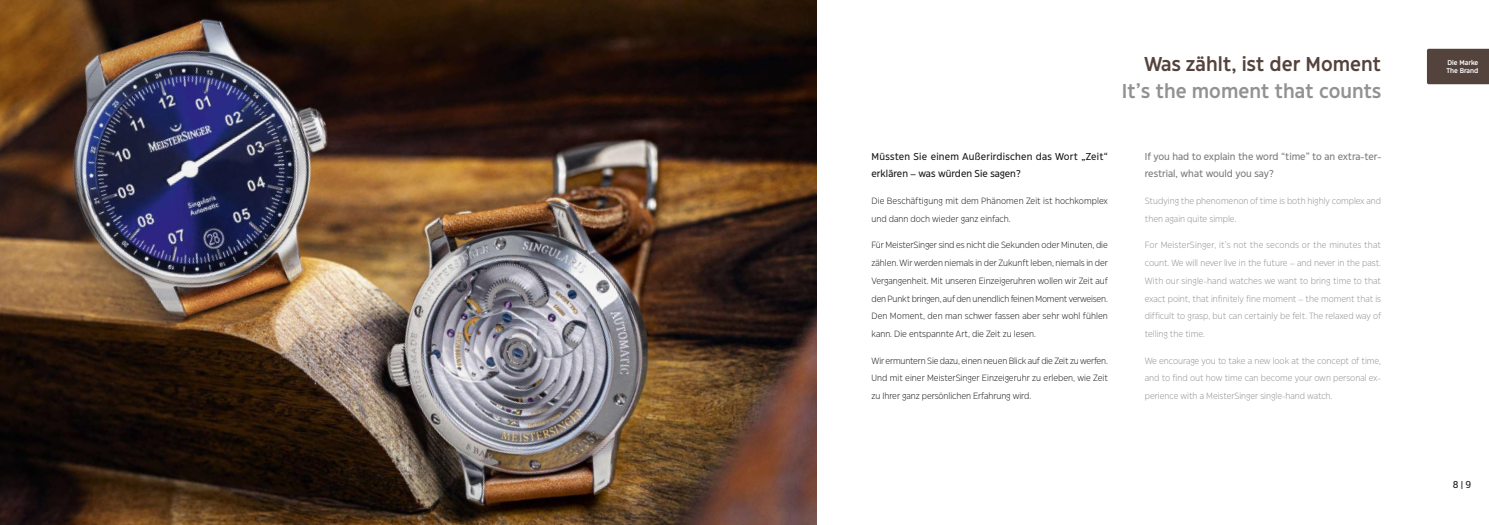
<style>
.page{position:relative;width:1489px;height:525px;background:#fff}
.page>*{position:absolute;margin:0;border:0;box-sizing:border-box;transform-origin:0 0}
.t1{font:600 20px "Eastman Grotesque";color:#929292}
.t2{font:600 20px "Eastman Grotesque";color:#54433d}
.t3{font:500 10px/17.8px "Eastman Grotesque";letter-spacing:.02em;color:#1a1a18}
.t4{font:500 10px/17.8px "Eastman Grotesque";color:#7b7b7a}
.t5{font:300 9px/17.8px "Eastman Grotesque";color:#1a1a18;text-align:justify}
.t6{font:300 9px/17.8px "Eastman Grotesque";color:#929292;text-align:justify}
.t7{font:600 6.88px/8.9px "Eastman Grotesque";color:#fff}
</style>
<div class="page">
<img style="left:0;top:0;width:816px;height:524px">
<div style="left:1427px;top:49px;width:61px;height:35px;background:#54433d"></div>
<h1 class="t2" style="left:1143px;top:56px;width:238px">Was zählt, ist der Moment</h1>
<h1 class="t1" style="left:1121px;top:83px;width:261px">It’s the moment that counts</h1>
<p class="t3" style="left:871px;top:148px;width:238px">Müssten Sie einem Außerirdischen das Wort „Zeit“ erklären – was würden Sie sagen?</p>
<p class="t5" style="left:871px;top:192px;width:238px">Die Beschäftigung mit dem Phänomen Zeit ist hochkomplex und dann doch wieder ganz einfach.</p>
<p class="t5" style="left:871px;top:237px;width:238px">Für MeisterSinger sind es nicht die Sekunden oder Minuten, die zählen. Wir werden niemals in der Zukunft leben, niemals in der Vergangenheit. Mit unseren Einzeigeruhren wollen wir Zeit auf den Punkt bringen, auf den unendlich feinen Moment verweisen.<br>Den Moment, den man schwer fassen aber sehr wohl fühlen kann. Die entspannte Art, die Zeit zu lesen.</p>
<p class="t5" style="left:871px;top:352px;width:238px">Wir ermuntern Sie dazu, einen neuen Blick auf die Zeit zu werfen.<br>Und mit einer MeisterSinger Einzeigeruhr zu erleben, wie Zeit zu Ihrer ganz persönlichen Erfahrung wird.</p>
<p class="t4" style="left:1144px;top:148px;width:238px">If you had to explain the word “time” to an extra-ter‐ restrial, what would you say?</p>
<p class="t6" style="left:1144px;top:192px;width:238px">Studying the phenomenon of time is both highly complex and then again quite simple.</p>
<p class="t6" style="left:1144px;top:237px;width:238px">For MeisterSinger, it’s not the seconds or the minutes that count. We will never live in the future – and never in the past.<br>With our single-hand watches we want to bring time to that exact point, that infinitely fine moment – the moment that is difficult to grasp, but can certainly be felt. The relaxed way of telling the time.</p>
<p class="t6" style="left:1144px;top:352px;width:238px">We encourage you to take a new look at the concept of time, and to find out how time can become your own personal ex‐ perience with a MeisterSinger single-hand watch.</p>
<p class="t7" style="left:1446px;top:58px;width:33px">Die Marke<br>The Brand</p>
<p class="t3" style="left:1452px;top:475px;width:20px">8|9</p>
</div>
